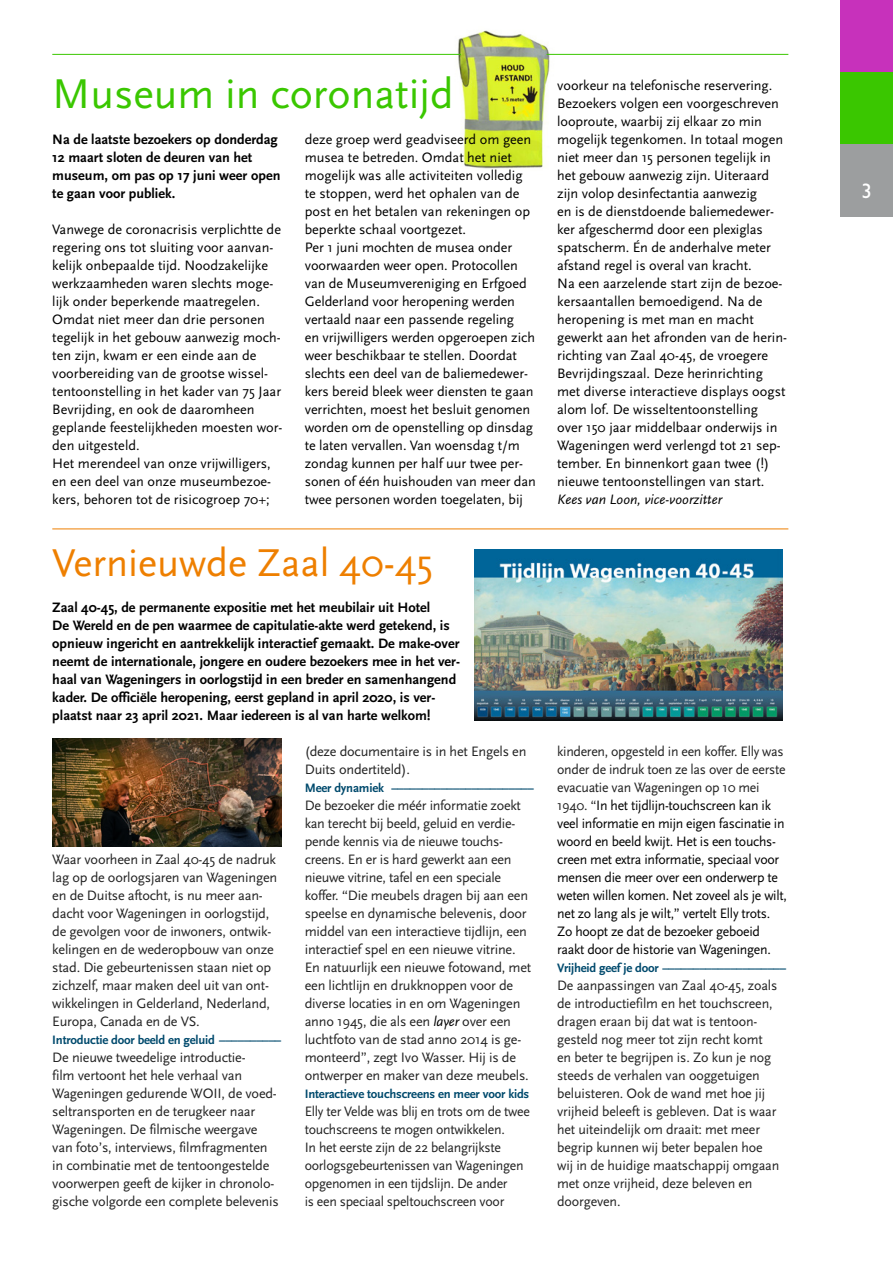
<style>
.page{position:relative;width:893px;height:1263px;background:#fff}
.page>*{position:absolute;margin:0;border:0;box-sizing:border-box;transform-origin:0 0}
.t1{font:43.5px "Scala Sans";color:#3ac700}
.t2{font:40.5px "Scala Sans";color:#ee7f00}
.t3{font:21px "Gill Sans Std";color:#fff}
.t4{font:14.25px/18px "Scala Sans";letter-spacing:-.005em;color:#000}
.t5{font:14.25px/18px "Scala Sans";letter-spacing:-.015em;color:#222}
.t6{font:700 14.25px/18px "Scala Sans";color:#000}
.t7{font:italic 14.25px "Scala Sans";color:#000}
.t8{font:700 12.75px "Scala Sans";letter-spacing:-.015em;color:#004a6d}
.s1{font-style:italic;color:#000}
.s2{color:#222}
</style>
<div class="page">
<div style="left:841px;top:0;width:52px;height:72px;background:#c731bb"></div>
<div style="left:841px;top:72px;width:52px;height:72px;background:#3ac700"></div>
<div style="left:841px;top:144px;width:52px;height:72px;background:#9c9e9f"></div>
<img style="left:451px;top:30px;width:107px;height:139px">
<hr style="left:52px;top:528px;width:736px;height:1px;background:#ee7f00">
<img style="left:475px;top:549px;width:308px;height:171px">
<hr style="left:547px;top:54px;width:241px;height:1px;background:#3ac700">
<hr style="left:52px;top:54px;width:409px;height:1px;background:#3ac700">
<img style="left:52px;top:738px;width:229px;height:108px">
<h1 class="t1" style="left:52px;top:70px;width:403px">Museum in coronatijd</h1>
<p class="t6" style="left:52px;top:131px;width:230px">Na de laatste bezoekers op donderdag<br>12 maart sloten de deuren van het museum, om pas op 17 juni weer open te gaan voor publiek.</p>
<p class="t4" style="left:52px;top:221px;width:232px">Vanwege de coronacrisis verplichtte de regering ons tot sluiting voor aanvan&shy;kelijk onbepaalde tijd. Noodzakelijke werkzaamheden waren slechts moge&shy;lijk onder beperkende maatregelen.<br>Omdat niet meer dan drie personen tegelijk in het gebouw aanwezig moch&shy;ten zijn, kwam er een einde aan de voorbereiding van de grootse wissel&shy;tentoonstelling in het kader van 75 Jaar Bevrijding, en ook de daaromheen geplande feestelijkheden moesten wor&shy;den uitgesteld.<br>Het merendeel van onze vrijwilligers, en een deel van onze museumbezoe&shy;kers, behoren tot de risicogroep 70+;</p>
<p class="t4" style="left:305px;top:131px;width:233px">deze groep werd geadviseerd om geen musea te betreden. Omdat het niet mogelijk was alle activiteiten volledig te stoppen, werd het ophalen van de post en het betalen van rekeningen op beperkte schaal voortgezet.<br>Per 1 juni mochten de musea onder voorwaarden weer open. Protocollen van de Museumvereniging en Erfgoed Gelderland voor heropening werden vertaald naar een passende regeling<br>en vrijwilligers werden opgeroepen zich weer beschikbaar te stellen. Doordat slechts een deel van de baliemedewer&shy;kers bereid bleek weer diensten te gaan verrichten, moest het besluit genomen worden om de openstelling op dinsdag te laten vervallen. Van woensdag t/m zondag kunnen per half uur twee per&shy;sonen of één huishouden van meer dan twee personen worden toegelaten, bij</p>
<h2 class="t2" style="left:52px;top:541px;width:382px">Vernieuwde Zaal 40-45</h2>
<p class="t6" style="left:52px;top:599px;width:409px">Zaal 40-45, de permanente expositie met het meubilair uit Hotel<br>De Wereld en de pen waarmee de capitulatie-akte werd getekend, is opnieuw ingericht en aantrekkelijk interactief gemaakt. De make-over neemt de internationale, jongere en oudere bezoekers mee in het ver&shy;haal van Wageningers in oorlogstijd in een breder en samenhangend kader. De officiële heropening, eerst gepland in april 2020, is ver&shy;plaatst naar 23 april 2021. Maar iedereen is al van harte welkom!</p>
<p class="t5" style="left:52px;top:851px;width:226px">Waar voorheen in Zaal 40-45 de nadruk lag op de oorlogsjaren van Wageningen en de Duitse aftocht, is nu meer aan&shy;dacht voor Wageningen in oorlogstijd, de gevolgen voor de inwoners, ontwik&shy;kelingen en de wederopbouw van onze stad. Die gebeurtenissen staan niet op zichzelf, maar maken deel uit van ont&shy;wikkelingen in Gelderland, Nederland, Europa, Canada en de VS.</p>
<p class="t8" style="left:52px;top:1033px;width:230px">Introductie door beeld en geluid ––––––––––</p>
<p class="t5" style="left:52px;top:1049px;width:228px">De nieuwe tweedelige introductie-<br>film vertoont het hele verhaal van Wageningen gedurende WOII, de voed&shy;seltransporten en de terugkeer naar Wageningen. De filmische weergave van foto’s, interviews, filmfragmenten in combinatie met de tentoongestelde voorwerpen geeft de kijker in chronolo&shy;gische volgorde een complete belevenis</p>
<p class="t5" style="left:305px;top:743px;width:223px">(deze documentaire is in het Engels en<br>Duits ondertiteld).</p>
<p class="t8" style="left:305px;top:781px;width:230px">Meer dynamiek –––––––––––––––––––––––</p>
<p class="t5" style="left:305px;top:797px;width:228px">De bezoeker die méér informatie zoekt kan terecht bij beeld, geluid en verdie&shy;pende kennis via de nieuwe touchs&shy;creens. En er is hard gewerkt aan een nieuwe vitrine, tafel en een speciale koffer. “Die meubels dragen bij aan een speelse en dynamische belevenis, door middel van een interactieve tijdlijn, een interactief spel en een nieuwe vitrine.<br>En natuurlijk een nieuwe fotowand, met een lichtlijn en drukknoppen voor de diverse locaties in en om Wageningen anno 1945, die als een <span class="s1">layer</span> over een luchtfoto van de stad anno 2014 is ge&shy;monteerd”, zegt Ivo Wasser. Hij is de ontwerper en maker van deze meubels.</p>
<p class="t8" style="left:305px;top:1087px;width:226px">Interactieve touchscreens en meer voor kids</p>
<p class="t5" style="left:305px;top:1103px;width:227px">Elly ter Velde was blij en trots om de twee touchscreens te mogen ontwikkelen.<br>In het eerste zijn de 22 belangrijkste oorlogsgebeurtenissen van Wageningen opgenomen in een tijdslijn. De ander<br>is een speciaal speltouchscreen voor</p>
<p class="t4" style="left:557px;top:77px;width:231px">voorkeur na telefonische reservering.<br>Bezoekers volgen een voorgeschreven looproute, waarbij zij elkaar zo min mogelijk tegenkomen. In totaal mogen niet meer dan 15 personen tegelijk in het gebouw aanwezig zijn. Uiteraard zijn volop desinfectantia aanwezig<br>en is de dienstdoende baliemedewer&shy;ker afgeschermd door een plexiglas spatscherm. Én de anderhalve meter afstand regel is overal van kracht.<br>Na een aarzelende start zijn de bezoe&shy;kersaantallen bemoedigend. Na de heropening is met man en macht gewerkt aan het afronden van de herin&shy;richting van Zaal 40-45, de vroegere Bevrijdingszaal. Deze herinrichting met diverse interactieve displays oogst alom lof. De wisseltentoonstelling<br>over 150 jaar middelbaar onderwijs in Wageningen werd verlengd tot 21 sep&shy;tember. En binnenkort gaan twee (!) nieuwe tentoonstellingen van start.</p>
<p class="t7" style="left:557px;top:491px;width:167px">Kees van Loon, vice-voorzitter</p>
<p class="t4" style="left:557px;top:743px;width:231px"><span class="s2">kinderen, opgesteld in een koffer. Elly was onder de indruk toen ze las over de eerste evacuatie van Wageningen op 10 mei 1940. “</span>In het tijdlijn-touchscreen kan ik veel informatie en mijn eigen fascinatie in woord en beeld kwijt. Het is een touchs&shy;creen met extra informatie, speciaal voor mensen die meer over een onderwerp te weten willen komen. Net zoveel als je wilt, net zo lang als je wilt,” vertelt Elly trots.<br>Zo hoopt ze dat de bezoeker geboeid raakt door de historie van Wageningen.</p>
<p class="t8" style="left:557px;top:961px;width:230px">Vrijheid geef je door ––––––––––––––––––––</p>
<p class="t5" style="left:557px;top:977px;width:224px">De aanpassingen van Zaal 40-45, zoals de introductiefilm en het touchscreen, dragen eraan bij dat wat is tentoon&shy;gesteld nog meer tot zijn recht komt en beter te begrijpen is. Zo kun je nog steeds de verhalen van ooggetuigen beluisteren. Ook de wand met hoe jij vrijheid beleeft is gebleven. Dat is waar het uiteindelijk om draait: met meer begrip kunnen wij beter bepalen hoe wij in de huidige maatschappij omgaan met onze vrijheid, deze beleven en doorgeven.</p>
<h3 class="t3" style="left:862px;top:179px;width:12px">3</h3>
</div>
